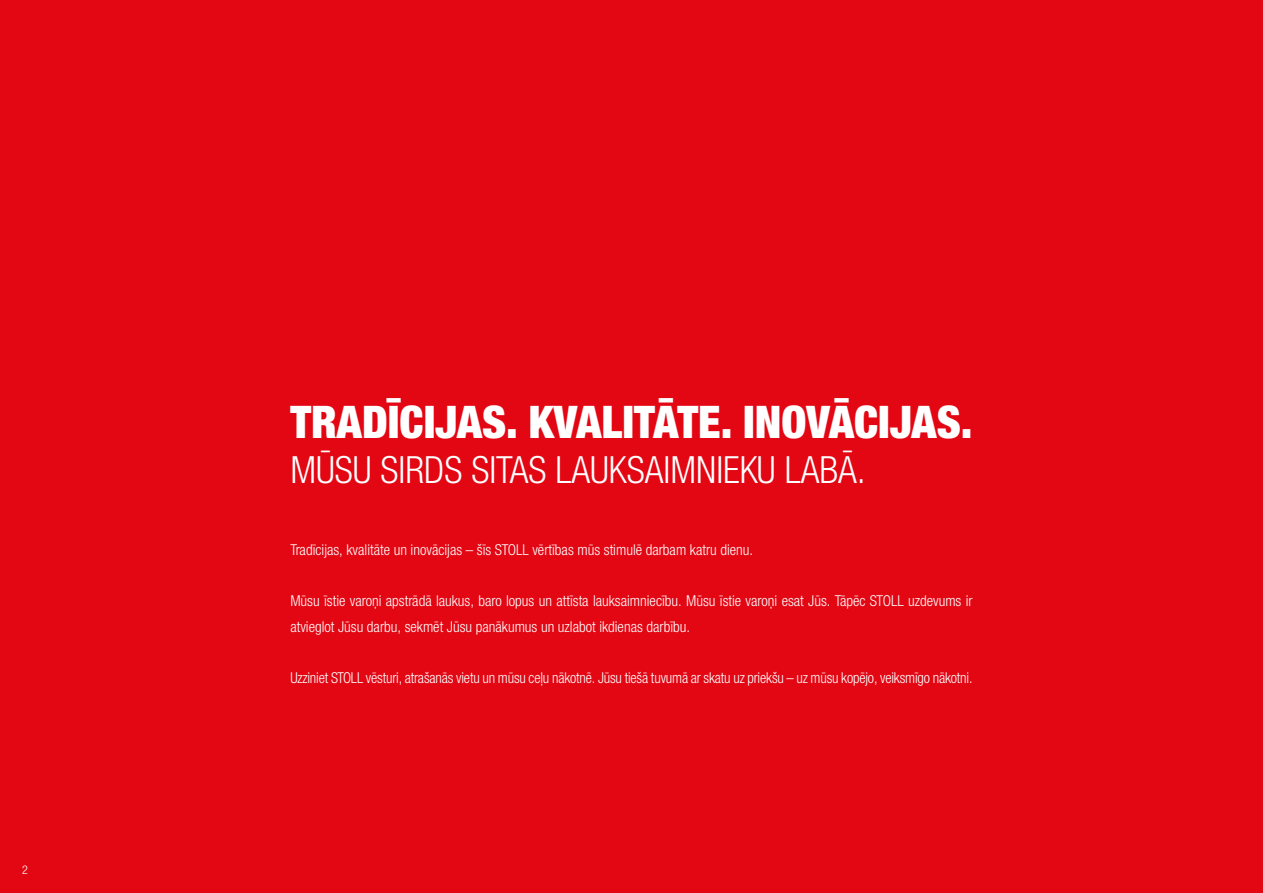
<style>
.page{position:relative;width:1263px;height:893px;background:#e30613}
.page>*{position:absolute;margin:0;border:0;box-sizing:border-box;transform-origin:0 0}
.t1{font:900 condensed 45px "Helvetica Neue LTW1 G";color:#fff}
.t2{font:300 condensed 37.5px "Helvetica Neue LTW1 G";color:#fff}
.t3{font:300 condensed 15px/25.5px "Helvetica Neue LTW1 G";color:#fff}
.t4{font:300 condensed 12px "Helvetica Neue LTW1 G";color:#fff}
</style>
<div class="page">
<p class="t4" style="left:22px;top:863px;width:7px">2</p>
<h1 class="t1" style="left:290px;top:395px;width:684px">TRADĪCIJAS. KVALITĀTE. INOVĀCIJAS.</h1>
<h2 class="t2" style="left:290px;top:448px;width:577px">MŪSU SIRDS SITAS LAUKSAIMNIEKU LABĀ.</h2>
<p class="t3" style="left:290px;top:537px;width:464px">Tradīcijas, kvalitāte un inovācijas – šīs STOLL vērtības mūs stimulē darbam katru dienu.</p>
<p class="t3" style="left:290px;top:588px;width:684px">Mūsu īstie varoņi apstrādā laukus, baro lopus un attīsta lauksaimniecību. Mūsu īstie varoņi esat Jūs. Tāpēc STOLL uzdevums ir atvieglot Jūsu darbu, sekmēt Jūsu panākumus un uzlabot ikdienas darbību.</p>
<p class="t3" style="left:290px;top:665px;width:684px">Uzziniet STOLL vēsturi, atrašanās vietu un mūsu ceļu nākotnē. Jūsu tiešā tuvumā ar skatu uz priekšu – uz mūsu kopējo, veiksmīgo nākotni.</p>
</div>
